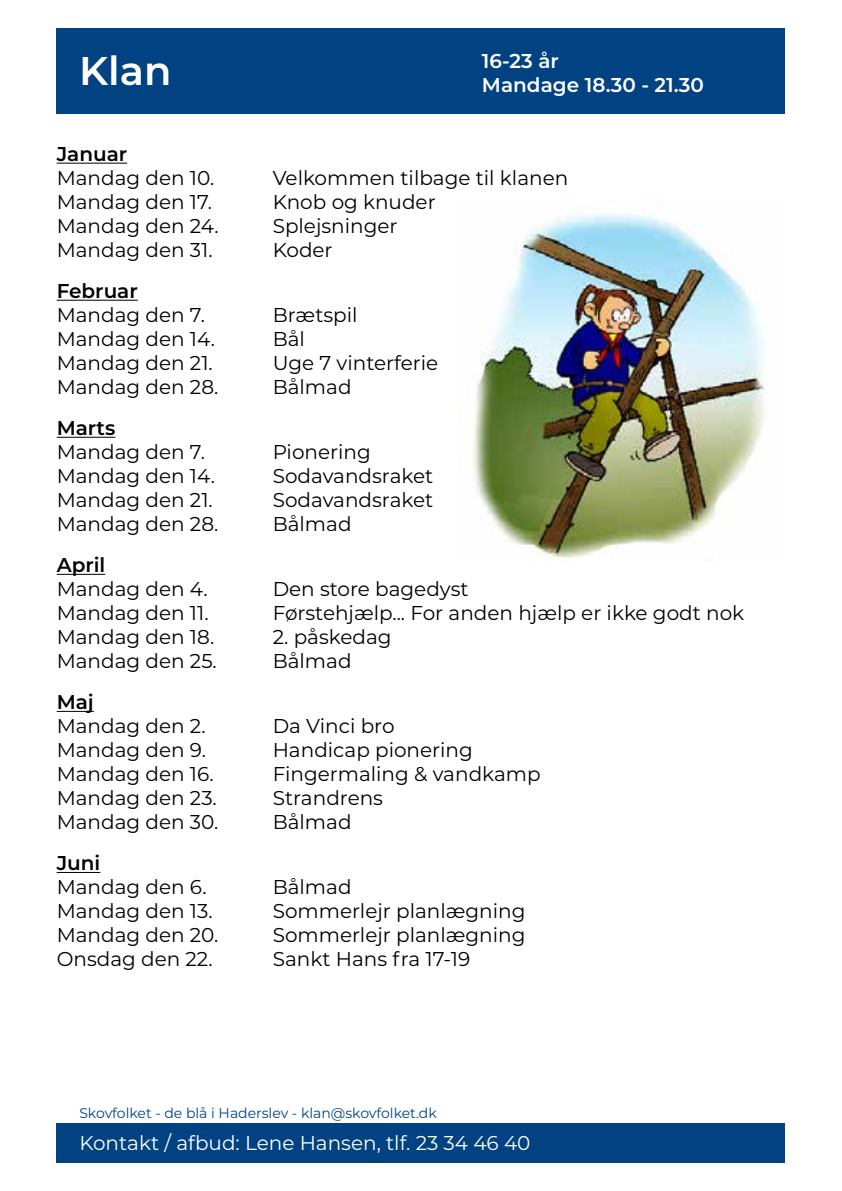
<style>
.page{position:relative;width:842px;height:1191px;background:#fff}
.page>*{position:absolute;margin:0;border:0;box-sizing:border-box;transform-origin:0 0}
.t1{font:600 40px "Montserrat";color:#fff}
.t2{font:20px "Montserrat";color:#000}
.t3{font:20px "Montserrat";color:#fff}
.t4{font:600 20px "Montserrat";color:#000}
.t5{font:600 20px/24px "Montserrat";color:#fff}
.t6{font:14px "Montserrat";color:#004282}
</style>
<div class="page">
<div style="left:56px;top:28px;width:729px;height:85px;background:#004282"></div>
<div style="left:57px;top:1123px;width:728px;height:39px;background:#004282"></div>
<hr style="left:57px;top:163px;width:70px;height:1px;background:#000">
<hr style="left:57px;top:300px;width:81px;height:1px;background:#000">
<hr style="left:57px;top:437px;width:58px;height:1px;background:#000">
<hr style="left:57px;top:574px;width:48px;height:1px;background:#000">
<hr style="left:57px;top:711px;width:37px;height:1px;background:#000">
<hr style="left:57px;top:872px;width:43px;height:1px;background:#000">
<img style="left:473px;top:199px;width:295px;height:359px">
<h1 class="t1" style="left:79px;top:42px;width:94px">Klan</h1>
<p class="t5" style="left:482px;top:48px;width:224px">16-23 år<br>Mandage 18.30 - 21.30</p>
<p class="t4" style="left:57px;top:140px;width:72px">Januar</p>
<p class="t2" style="left:57px;top:164px;width:159px">Mandag den 10.</p>
<p class="t2" style="left:273px;top:164px;width:297px">Velkommen tilbage til klanen</p>
<p class="t2" style="left:57px;top:188px;width:157px">Mandag den 17.</p>
<p class="t2" style="left:273px;top:188px;width:164px">Knob og knuder</p>
<p class="t2" style="left:57px;top:212px;width:164px">Mandag den 24.</p>
<p class="t2" style="left:273px;top:212px;width:126px">Splejsninger</p>
<p class="t2" style="left:57px;top:236px;width:157px">Mandag den 31.</p>
<p class="t2" style="left:273px;top:236px;width:61px">Koder</p>
<p class="t4" style="left:57px;top:277px;width:83px">Februar</p>
<p class="t2" style="left:57px;top:301px;width:150px">Mandag den 7.</p>
<p class="t2" style="left:273px;top:301px;width:86px">Brætspil</p>
<p class="t2" style="left:57px;top:325px;width:160px">Mandag den 14.</p>
<p class="t2" style="left:273px;top:325px;width:34px">Bål</p>
<p class="t2" style="left:57px;top:349px;width:158px">Mandag den 21.</p>
<p class="t2" style="left:273px;top:349px;width:167px">Uge 7 vinterferie</p>
<p class="t2" style="left:57px;top:373px;width:163px">Mandag den 28.</p>
<p class="t2" style="left:273px;top:373px;width:80px">Bålmad</p>
<p class="t4" style="left:57px;top:414px;width:60px">Marts</p>
<p class="t2" style="left:57px;top:438px;width:150px">Mandag den 7.</p>
<p class="t2" style="left:273px;top:438px;width:100px">Pionering</p>
<p class="t2" style="left:57px;top:462px;width:160px">Mandag den 14.</p>
<p class="t2" style="left:273px;top:462px;width:162px">Sodavandsraket</p>
<p class="t2" style="left:57px;top:486px;width:158px">Mandag den 21.</p>
<p class="t2" style="left:273px;top:486px;width:162px">Sodavandsraket</p>
<p class="t2" style="left:57px;top:510px;width:163px">Mandag den 28.</p>
<p class="t2" style="left:273px;top:510px;width:80px">Bålmad</p>
<p class="t4" style="left:57px;top:551px;width:50px">April</p>
<p class="t2" style="left:57px;top:575px;width:153px">Mandag den 4.</p>
<p class="t2" style="left:273px;top:575px;width:197px">Den store bagedyst</p>
<p class="t2" style="left:57px;top:599px;width:153px">Mandag den 11.</p>
<p class="t2" style="left:273px;top:599px;width:473px">Førstehjælp... For anden hjælp er ikke godt nok</p>
<p class="t2" style="left:57px;top:623px;width:159px">Mandag den 18.</p>
<p class="t2" style="left:273px;top:623px;width:120px">2. påskedag</p>
<p class="t2" style="left:57px;top:647px;width:162px">Mandag den 25.</p>
<p class="t2" style="left:273px;top:647px;width:80px">Bålmad</p>
<p class="t4" style="left:57px;top:688px;width:39px">Maj</p>
<p class="t2" style="left:57px;top:712px;width:151px">Mandag den 2.</p>
<p class="t2" style="left:273px;top:712px;width:123px">Da Vinci bro</p>
<p class="t2" style="left:57px;top:736px;width:151px">Mandag den 9.</p>
<p class="t2" style="left:273px;top:736px;width:202px">Handicap pionering</p>
<p class="t2" style="left:57px;top:760px;width:159px">Mandag den 16.</p>
<p class="t2" style="left:273px;top:760px;width:269px">Fingermaling &amp; vandkamp</p>
<p class="t2" style="left:57px;top:784px;width:162px">Mandag den 23.</p>
<p class="t2" style="left:273px;top:784px;width:112px">Strandrens</p>
<p class="t2" style="left:57px;top:808px;width:163px">Mandag den 30.</p>
<p class="t2" style="left:273px;top:808px;width:80px">Bålmad</p>
<p class="t4" style="left:57px;top:849px;width:45px">Juni</p>
<p class="t2" style="left:57px;top:873px;width:151px">Mandag den 6.</p>
<p class="t2" style="left:273px;top:873px;width:80px">Bålmad</p>
<p class="t2" style="left:57px;top:897px;width:157px">Mandag den 13.</p>
<p class="t2" style="left:273px;top:897px;width:254px">Sommerlejr planlægning</p>
<p class="t2" style="left:57px;top:921px;width:163px">Mandag den 20.</p>
<p class="t2" style="left:273px;top:921px;width:254px">Sommerlejr planlægning</p>
<p class="t2" style="left:57px;top:945px;width:158px">Onsdag den 22.</p>
<p class="t2" style="left:273px;top:945px;width:199px">Sankt Hans fra 17-19</p>
<p class="t6" style="left:79px;top:1103px;width:359px">Skovfolket - de blå i Haderslev - klan@skovfolket.dk</p>
<p class="t3" style="left:79px;top:1128px;width:453px">Kontakt / afbud: Lene Hansen, tlf. 23 34 46 40</p>
</div>
